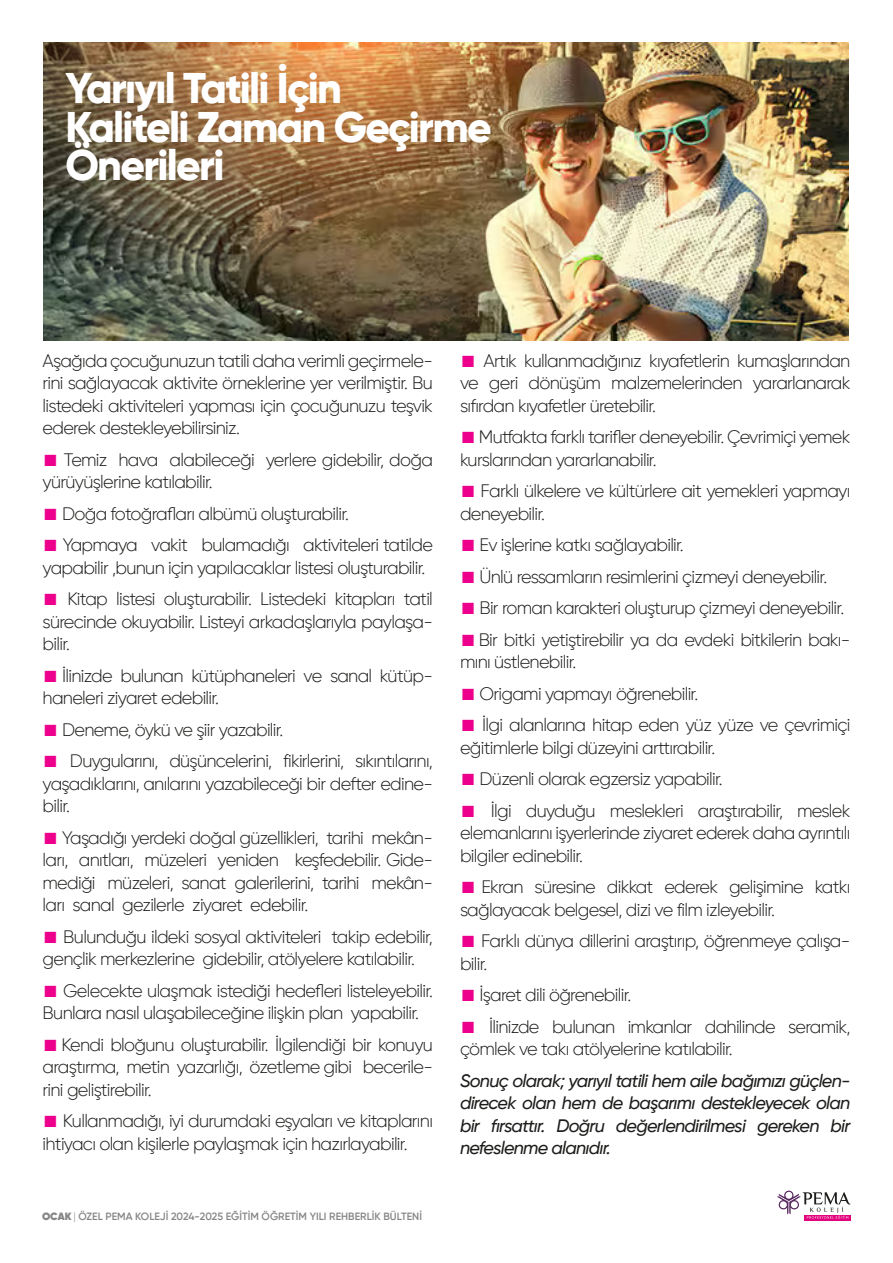
<style>
.page{position:relative;width:893px;height:1263px;background:#fff}
.page>*{position:absolute;margin:0;border:0;box-sizing:border-box;transform-origin:0 0}
.t1{font:800 42.6px/38.8px "Gilroy";letter-spacing:-.04em;color:#fff}
.t2{font:300 18px/22.5px "Gilroy";letter-spacing:-.04em;color:#1d1d1b}
.t3{font:italic 500 18px/22.5px "Gilroy";letter-spacing:-.04em;color:#1d1d1b;text-align:justify}
.t4{font:600 10.5px "Gilroy";color:#868686}
.s1{color:#ec008c}
.s2{font-weight:800}
.s3{font-weight:300}
</style>
<div class="page">
<img style="left:44px;top:43px;width:805px;height:298px">
<div style="left:804px;top:1215px;width:46px;height:5px;background:#e4037e"></div>
<svg style="left:777px;top:1190px;width:73px;height:29px"></svg>
<h1 class="t1" style="left:65px;top:68px;width:428px">Yarıyıl Tatili İçin<br>Kaliteli Zaman Geçirme<br>Önerileri</h1>
<p class="t2" style="left:43px;top:349px;width:392px;text-align:justify">Aşağıda çocuğunuzun tatili daha verimli geçirmele&shy;rini sağlayacak aktivite örneklerine yer verilmiştir. Bu listedeki aktiviteleri yapması için çocuğunuzu teşvik ederek destekleyebilirsiniz.</p>
<p class="t2" style="left:43px;top:448px;width:392px"><span class="s1">■</span> Temiz hava alabileceği yerlere gidebilir, doğa yürüyüşlerine katılabilir.</p>
<p class="t2" style="left:43px;top:502px;width:308px"><span class="s1">■</span> Doğa fotoğrafları albümü oluşturabilir.</p>
<p class="t2" style="left:43px;top:533px;width:392px"><span class="s1">■</span> Yapmaya vakit bulamadığı aktiviteleri tatilde yapabilir ,bunun için yapılacaklar listesi oluşturabilir.</p>
<p class="t2" style="left:43px;top:587px;width:392px;text-align:justify"><span class="s1">■</span> Kitap listesi oluşturabilir. Listedeki kitapları tatil sürecinde okuyabilir. Listeyi arkadaşlarıyla paylaşa&shy;bilir.</p>
<p class="t2" style="left:43px;top:664px;width:392px"><span class="s1">■</span> İlinizde bulunan kütüphaneleri ve sanal kütüp&shy;haneleri ziyaret edebilir.</p>
<p class="t2" style="left:43px;top:718px;width:242px"><span class="s1">■</span> Deneme, öykü ve şiir yazabilir.</p>
<p class="t2" style="left:43px;top:749px;width:392px;text-align:justify"><span class="s1">■</span> Duygularını, düşüncelerini, fikirlerini, sıkıntılarını, yaşadıklarını, anılarını yazabileceği bir defter edine&shy;bilir.</p>
<p class="t2" style="left:43px;top:826px;width:392px;text-align:justify"><span class="s1">■</span> Yaşadığı yerdeki doğal güzellikleri, tarihi mekân&shy;ları, anıtları, müzeleri yeniden keşfedebilir. Gide&shy;mediği müzeleri, sanat galerilerini, tarihi mekân&shy;ları sanal gezilerle ziyaret edebilir.</p>
<p class="t2" style="left:43px;top:925px;width:392px"><span class="s1">■</span> Bulunduğu ildeki sosyal aktiviteleri takip edebilir, gençlik merkezlerine gidebilir, atölyelere katılabilir.</p>
<p class="t2" style="left:43px;top:979px;width:392px"><span class="s1">■</span> Gelecekte ulaşmak istediği hedefleri listeleyebilir.<br>Bunlara nasıl ulaşabileceğine ilişkin plan yapabilir.</p>
<p class="t2" style="left:43px;top:1033px;width:392px;text-align:justify"><span class="s1">■</span> Kendi bloğunu oluşturabilir. İlgilendiği bir konuyu araştırma, metin yazarlığı, özetleme gibi becerile&shy;rini geliştirebilir.</p>
<p class="t2" style="left:43px;top:1109px;width:392px"><span class="s1">■</span> Kullanmadığı, iyi durumdaki eşyaları ve kitaplarını ihtiyacı olan kişilerle paylaşmak için hazırlayabilir.</p>
<p class="t4" style="left:42px;top:1210px;width:381px"><span class="s2">OCAK</span> <span class="s3">|</span> ÖZEL PEMA KOLEJİ 2024-2025 EĞİTİM ÖĞRETİM YILI REHBERLİK BÜLTENİ</p>
<p class="t2" style="left:460px;top:349px;width:392px;text-align:justify"><span class="s1">■</span> Artık kullanmadığınız kıyafetlerin kumaşlarından ve geri dönüşüm malzemelerinden yararlanarak sıfırdan kıyafetler üretebilir.</p>
<p class="t2" style="left:460px;top:426px;width:392px"><span class="s1">■</span> Mutfakta farklı tarifler deneyebilir. Çevrimiçi yemek kurslarından yararlanabilir.</p>
<p class="t2" style="left:460px;top:480px;width:392px"><span class="s1">■</span> Farklı ülkelere ve kültürlere ait yemekleri yapmayı deneyebilir.</p>
<p class="t2" style="left:460px;top:534px;width:225px"><span class="s1">■</span> Ev işlerine katkı sağlayabilir.</p>
<p class="t2" style="left:460px;top:565px;width:369px"><span class="s1">■</span> Ünlü ressamların resimlerini çizmeyi deneyebilir.</p>
<p class="t2" style="left:460px;top:597px;width:386px"><span class="s1">■</span> Bir roman karakteri oluşturup çizmeyi deneyebilir.</p>
<p class="t2" style="left:460px;top:628px;width:392px"><span class="s1">■</span> Bir bitki yetiştirebilir ya da evdeki bitkilerin bakı&shy;mını üstlenebilir.</p>
<p class="t2" style="left:460px;top:682px;width:240px"><span class="s1">■</span> Origami yapmayı öğrenebilir.</p>
<p class="t2" style="left:460px;top:714px;width:392px"><span class="s1">■</span> İlgi alanlarına hitap eden yüz yüze ve çevrimiçi eğitimlerle bilgi düzeyini arttırabilir.</p>
<p class="t2" style="left:460px;top:768px;width:264px"><span class="s1">■</span> Düzenli olarak egzersiz yapabilir.</p>
<p class="t2" style="left:460px;top:799px;width:392px;text-align:justify"><span class="s1">■</span> İlgi duyduğu meslekleri araştırabilir, meslek elemanlarını işyerlerinde ziyaret ederek daha ayrıntılı bilgiler edinebilir.</p>
<p class="t2" style="left:460px;top:876px;width:392px"><span class="s1">■</span> Ekran süresine dikkat ederek gelişimine katkı sağlayacak belgesel, dizi ve film izleyebilir.</p>
<p class="t2" style="left:460px;top:930px;width:392px"><span class="s1">■</span> Farklı dünya dillerini araştırıp, öğrenmeye çalışa&shy;bilir.</p>
<p class="t2" style="left:460px;top:984px;width:173px"><span class="s1">■</span> İşaret dili öğrenebilir.</p>
<p class="t2" style="left:460px;top:1015px;width:392px"><span class="s1">■</span> İlinizde bulunan imkanlar dahilinde seramik, çömlek ve takı atölyelerine katılabilir.</p>
<p class="t3" style="left:460px;top:1069px;width:392px">Sonuç olarak; yarıyıl tatili hem aile bağımızı güçlen&shy;direcek olan hem de başarımı destekleyecek olan bir fırsattır. Doğru değerlendirilmesi gereken bir nefeslenme alanıdır.</p>
</div>
